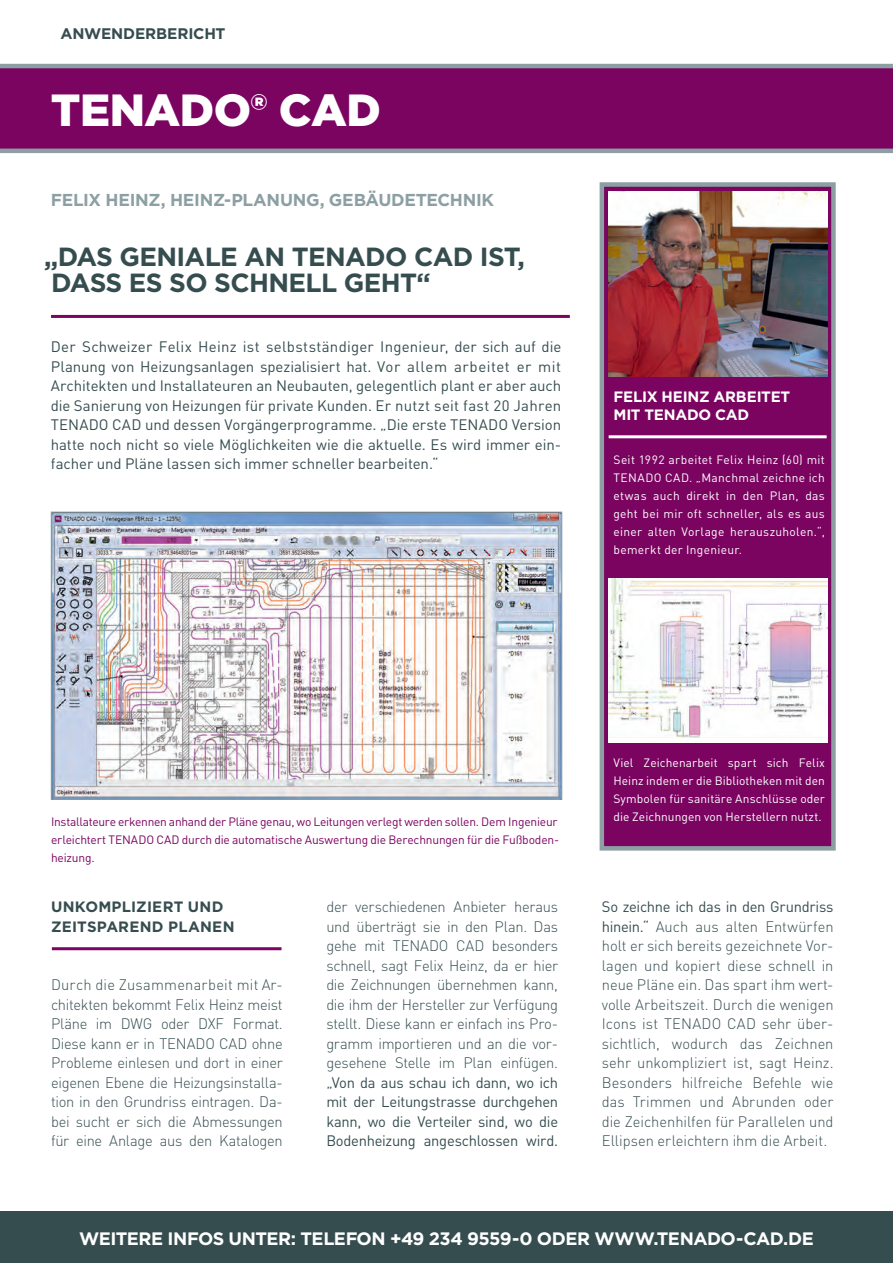
<style>
.page{position:relative;width:893px;height:1263px;background:#fff}
.page>*{position:absolute;margin:0;border:0;box-sizing:border-box;transform-origin:0 0}
.t1{font:900 45px "Gotham";letter-spacing:-.01em;color:#fff}
.t2{font:700 26.25px/26.2px "Gotham";letter-spacing:-.025em;color:#364d50}
.t3{font:700 18px "Gotham";letter-spacing:-.03em;color:#fff}
.t4{font:700 17.25px "Gotham";letter-spacing:-.02em;color:#8c9fa3}
.t5{font:700 15.3px "Gotham";letter-spacing:-.01em;color:#364d50}
.t6{font:300 15px/19.5px "DIN Pro";letter-spacing:-.015em;color:#364d50;text-align:justify}
.t7{font:15px/19.5px "DIN Pro";letter-spacing:-.005em;color:#364d50;text-align:justify}
.t8{font:700 15px/19.5px "Gotham";letter-spacing:.015em;color:#364d50}
.t9{font:700 15px/18px "Gotham";letter-spacing:-.015em;color:#fff}
.t10{font:12px/18px "DIN Pro";letter-spacing:.025em;color:#fff;text-align:justify}
.t11{font:12px/18px "DIN Pro";letter-spacing:-.015em;color:#7b0461}
.s1{font-weight:400}
</style>
<div class="page">
<svg style="left:0;top:64px;width:893px;height:89px;background:#7c1367"></svg>
<hr style="left:51px;top:315px;width:519px;height:3px;background:#7b0461">
<div style="left:600px;top:182px;width:236px;height:668px;background:#7b0461;border:4px solid #8c9fa3"></div>
<hr style="left:609px;top:435px;width:218px;height:3px;background:#fff">
<div style="left:0;top:1212px;width:893px;height:51px;background:#364d50"></div>
<hr style="left:52px;top:947px;width:229px;height:3px;background:#7b0461">
<img style="left:608px;top:191px;width:219px;height:185px">
<img style="left:53px;top:514px;width:507px;height:284px">
<div style="left:51px;top:512px;width:511px;height:288px;border:1px solid #8c9fa3"></div>
<img style="left:608px;top:578px;width:219px;height:164px">
<hr style="left:608px;top:738px;width:219px;height:3px;background:#fff">
<p class="t5" style="left:60px;top:23px;width:167px">ANWENDERBERICHT</p>
<h1 class="t1" style="left:51px;top:79px;width:332px">TENADO® CAD</h1>
<p class="t4" style="left:51px;top:189px;width:445px">FELIX HEINZ, HEINZ-PLANUNG, GEBÄUDETECHNIK</p>
<h2 class="t2" style="left:44px;top:243px;width:482px">„DAS GENIALE AN TENADO CAD IST,<br>DASS ES SO SCHNELL GEHT“</h2>
<p class="t7" style="left:51px;top:336px;width:512px">Der Schweizer Felix Heinz ist selbstständiger Ingenieur, der sich auf die Planung von Heizungsanlagen spezialisiert hat. Vor allem arbeitet er mit Architekten und Installateuren an Neubauten, gelegentlich plant er aber auch die Sanierung von Heizungen für private Kunden. Er nutzt seit fast 20 Jahren TENADO CAD und dessen Vorgängerprogramme. „Die erste TENADO Version hatte noch nicht so viele Möglichkeiten wie die aktuelle. Es wird immer ein&shy;facher und Pläne lassen sich immer schneller bearbeiten.“</p>
<p class="t9" style="left:613px;top:388px;width:178px">FELIX HEINZ ARBEITET<br>MIT TENADO CAD</p>
<p class="t10" style="left:613px;top:450px;width:213px">Seit 1992 arbeitet Felix Heinz (60) mit TENADO CAD. „Manchmal zeichne ich etwas auch direkt in den Plan, das geht bei mir oft schneller, als es aus einer alten Vorlage herauszuholen.“, bemerkt der Ingenieur.</p>
<p class="t11" style="left:51px;top:811px;width:510px">Installateure erkennen anhand der Pläne genau, wo Leitungen verlegt werden sollen. Dem Ingenieur erleichtert TENADO CAD durch die automatische Auswertung die Berechnungen für die Fußboden&shy;heizung.</p>
<p class="t8" style="left:51px;top:897px;width:185px">UNKOMPLIZIERT UND<br>ZEITSPAREND PLANEN</p>
<p class="t6" style="left:51px;top:974px;width:233px">Durch die Zusammenarbeit mit Ar&shy;chitekten bekommt Felix Heinz meist Pläne im DWG oder DXF Format.<br>Diese kann er in TENADO CAD ohne Probleme einlesen und dort in einer eigenen Ebene die Heizungsinstalla&shy;tion in den Grundriss eintragen. Da&shy;bei sucht er sich die Abmessungen für eine Anlage aus den Katalogen</p>
<p class="t6" style="left:326px;top:896px;width:233px">der verschiedenen Anbieter heraus und überträgt sie in den Plan. Das gehe mit TENADO CAD besonders schnell, sagt Felix Heinz, da er hier die Zeichnungen übernehmen kann, die ihm der Hersteller zur Verfügung stellt. Diese kann er einfach ins Pro&shy;gramm importieren und an die vor&shy;gesehene Stelle im Plan einfügen.</p>
<p class="t7" style="left:326px;top:1071px;width:233px">„Von da aus schau ich dann, wo ich mit der Leitungstrasse durchgehen kann, wo die Verteiler sind, wo die Bodenheizung angeschlossen wird.</p>
<p class="t10" style="left:613px;top:753px;width:213px">Viel Zeichenarbeit spart sich Felix Heinz indem er die Bibliotheken mit den Symbolen für sanitäre Anschlüsse oder die Zeichnungen von Herstellern nutzt.</p>
<p class="t6" style="left:602px;top:896px;width:233px"><span class="s1">So zeichne ich das in den Grundriss hinein.“</span> Auch aus alten Entwürfen holt er sich bereits gezeichnete Vor&shy;lagen und kopiert diese schnell in neue Pläne ein. Das spart ihm wert&shy;volle Arbeitszeit. Durch die wenigen Icons ist TENADO CAD sehr über&shy;sichtlich, wodurch das Zeichnen sehr unkompliziert ist, sagt Heinz.<br>Besonders hilfreiche Befehle wie das Trimmen und Abrunden oder die Zeichenhilfen für Parallelen und Ellipsen erleichtern ihm die Arbeit.</p>
<p class="t3" style="left:79px;top:1227px;width:736px">WEITERE INFOS UNTER: TELEFON +49 234 9559-0 ODER WWW.TENADO-CAD.DE</p>
</div>
